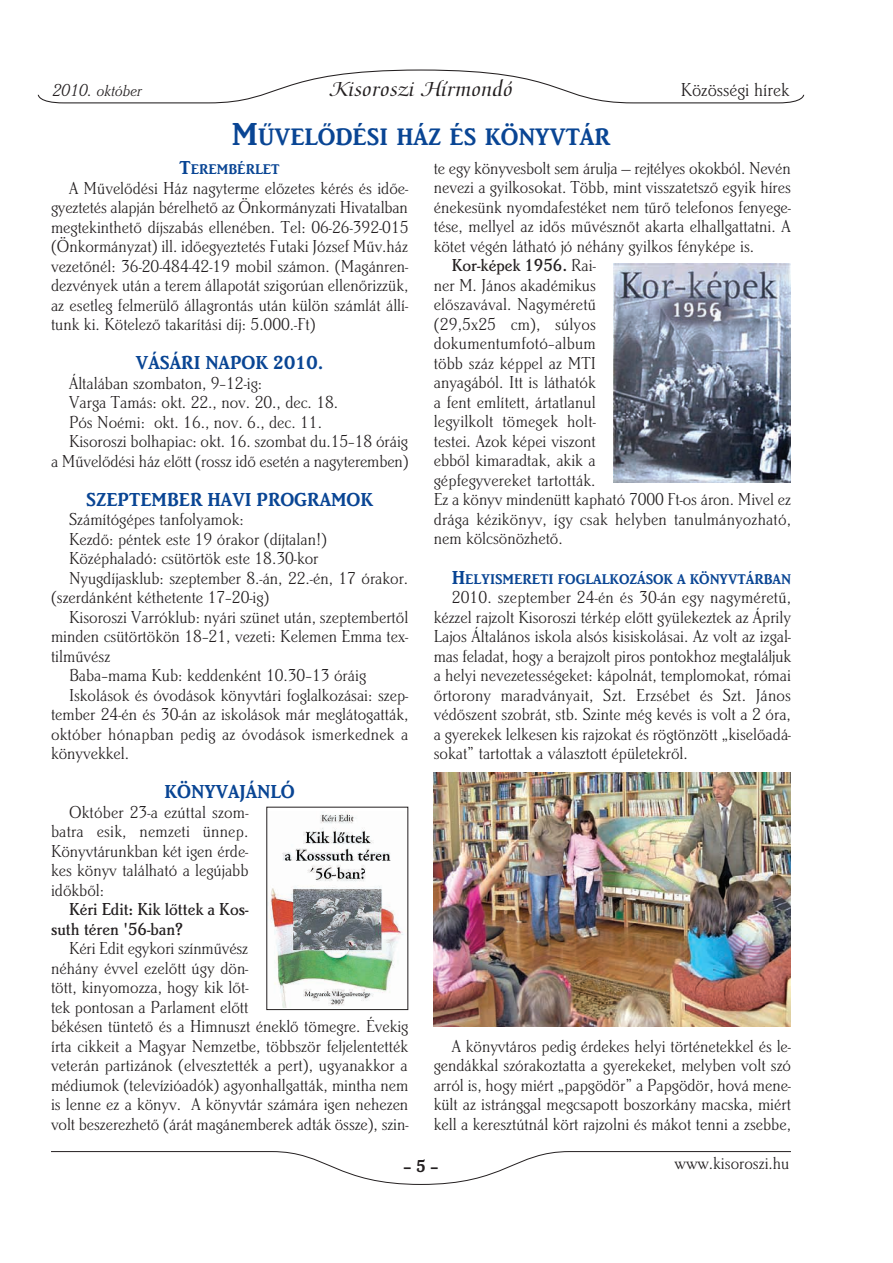
<style>
.page{position:relative;width:893px;height:1263px;background:#fff}
.page>*{position:absolute;margin:0;border:0;box-sizing:border-box;transform-origin:0 0}
.t1{font:700 24.75px "Brighton TCE";color:#094594}
.t2{font:22.5px "Medici Scr Hun";color:#231f20;scale:1.1 1}
.t3{font:700 19.5px "Brighton TCE";color:#094594}
.t4{font:19.5px "Brighton TCE Ligh";color:#231f20}
.t5{font:18px/19.5px "Brighton TCE Ligh";color:#231f20;text-align:justify}
.t6{font:500 18px/19.5px "Brighton TCE";color:#231f20}
.t7{font:700 18px "Brighton TCE";color:#231f20}
.t8{font:16.5px "Brighton TCE Ligh Ital";color:#231f20}
.t9{font:700 14.7px "Brighton TCE";color:#094594}
.s1{font-size:18px}
.s2{font-size:33px}
.s3{font-size:19.5px}
.s4{font-family:"Brighton TCE Ligh";font-weight:400}
</style>
<div class="page">
<svg style="left:51px;top:1151px;width:740px;height:34px"></svg>
<svg style="left:37px;top:69px;width:768px;height:35px"></svg>
<img style="left:434px;top:772px;width:357px;height:255px">
<img style="left:268px;top:811px;width:136px;height:196px">
<img style="left:614px;top:264px;width:177px;height:219px">
<p class="t8" style="left:53px;top:81px;width:91px"><span class="s1">2010.</span> október</p>
<p class="t2" style="left:329px;top:75px;width:168px">Kisoroszi Hírmondó</p>
<p class="t4" style="left:681px;top:78px;width:110px">Közösségi hírek</p>
<h1 class="t1" style="left:232px;top:122px;width:380px"><span class="s2">M</span>ÛVELÔDÉSI HÁZ ÉS KÖNYVTÁR</h1>
<p class="t9" style="left:180px;top:160px;width:102px"><span class="s3">T</span>EREMBÉRLET</p>
<p class="t5" style="left:51px;top:178px;width:359px;text-indent:18px">A Mûvelôdési Ház nagyterme elôzetes kérés és idôe&shy;gyeztetés alapján bérelhetô az Önkormányzati Hivatalban megtekinthetô díjszabás ellenében. Tel: 06-26-392-015 (Önkormányzat) ill. idôegyeztetés Futaki József Mûv.ház vezetônél: 36-20-484-42-19 mobil számon. (Magánren&shy;dezvények után a terem állapotát szigorúan ellenôrizzük, az esetleg felmerülô állagrontás után külön számlát állí&shy;tunk ki. Kötelezô takarítási díj: 5.000.-Ft)</p>
<p class="t3" style="left:136px;top:351px;width:189px">VÁSÁRI NAPOK 2010.</p>
<p class="t5" style="left:69px;top:373px;width:195px">Általában szombaton, 9–12-ig:</p>
<p class="t5" style="left:69px;top:392px;width:271px">Varga Tamás: okt. 22., nov. 20., dec. 18.</p>
<p class="t5" style="left:69px;top:412px;width:255px">Pós Noémi: okt. 16., nov. 6., dec. 11.</p>
<p class="t5" style="left:69px;top:431px;width:340px">Kisoroszi bolhapiac: okt. 16. szombat du.15–18 óráig</p>
<p class="t5" style="left:51px;top:451px;width:359px">a Mûvelôdési ház elôtt (rossz idô esetén a nagyteremben)</p>
<p class="t3" style="left:86px;top:487px;width:289px">SZEPTEMBER HAVI PROGRAMOK</p>
<p class="t5" style="left:69px;top:509px;width:176px">Számítógépes tanfolyamok:</p>
<p class="t5" style="left:69px;top:529px;width:259px">Kezdô: péntek este 19 órakor (díjtalan!)</p>
<p class="t5" style="left:69px;top:548px;width:251px">Középhaladó: csütörtök este 18.30-kor</p>
<p class="t5" style="left:69px;top:568px;width:341px">Nyugdíjasklub: szeptember 8.-án, 22.-én, 17 órakor.</p>
<p class="t5" style="left:51px;top:587px;width:220px">(szerdánként kéthetente 17–20-ig)</p>
<p class="t5" style="left:69px;top:607px;width:341px">Kisoroszi Varróklub: nyári szünet után, szeptembertôl</p>
<p class="t5" style="left:51px;top:626px;width:359px">minden csütörtökön 18–21, vezeti: Kelemen Emma tex-</p>
<p class="t5" style="left:51px;top:646px;width:61px">tilmûvész</p>
<p class="t5" style="left:69px;top:665px;width:299px">Baba–mama Kub: keddenként 10.30–13 óráig</p>
<p class="t5" style="left:69px;top:685px;width:341px">Iskolások és óvodások könyvtári foglalkozásai: szep-</p>
<p class="t5" style="left:51px;top:704px;width:359px">tember 24-én és 30-án az iskolások már meglátogatták,</p>
<p class="t5" style="left:51px;top:724px;width:359px">október hónapban pedig az óvodások ismerkednek a</p>
<p class="t5" style="left:51px;top:743px;width:79px">könyvekkel.</p>
<p class="t3" style="left:165px;top:780px;width:132px">KÖNYVAJÁNLÓ</p>
<p class="t5" style="left:51px;top:802px;width:199px;text-indent:18px">Október 23-a ezúttal szom&shy;batra esik, nemzeti ünnep.<br>Könyvtárunkban két igen érde&shy;kes könyv található a legújabb idôkbôl:</p>
<p class="t6" style="left:51px;top:899px;width:199px;text-indent:18px">Kéri Edit: Kik lôttek a Kos&shy;suth téren '56-ban?</p>
<p class="t5" style="left:51px;top:938px;width:359px;text-align:left;text-indent:18px">Kéri Edit egykori színmûvész<br>néhány évvel ezelôtt úgy dön-<br>tött, kinyomozza, hogy kik lôt-<br>tek pontosan a Parlament elôtt<br>békésen tüntetô és a Himnuszt éneklô tömegre. Évekig írta cikkeit a Magyar Nemzetbe, többször feljelentették veterán partizánok (elvesztették a pert), ugyanakkor a médiumok (televízióadók) agyonhallgatták, mintha nem is lenne ez a könyv. A könyvtár számára igen nehezen volt beszerezhetô (árát magánemberek adták össze), szin-</p>
<p class="t5" style="left:434px;top:158px;width:359px">te egy könyvesbolt sem árulja — rejtélyes okokból. Nevén nevezi a gyilkosokat. Több, mint visszatetszô egyik híres énekesünk nyomdafestéket nem tûrô telefonos fenyege&shy;tése, mellyel az idôs mûvésznôt akarta elhallgattatni. A kötet végén látható jó néhány gyilkos fényképe is.</p>
<p class="t6" style="left:452px;top:255px;width:146px">Kor-képek 1956. <span class="s4">Rai-</span></p>
<p class="t5" style="left:434px;top:275px;width:359px;text-align:left">ner M. János akadémikus<br>elôszavával. Nagyméretû<br>(29,5x25 cm), súlyos<br>dokumentumfotó–album<br>több száz képpel az MTI<br>anyagából. Itt is láthatók<br>a fent említett, ártatlanul<br>legyilkolt tömegek holt-<br>testei. Azok képei viszont<br>ebbôl kimaradtak, akik a<br>gépfegyvereket tartották.<br>Ez a könyv mindenütt kapható 7000 Ft-os áron. Mivel ez drága kézikönyv, így csak helyben tanulmányozható, nem kölcsönözhetô.</p>
<p class="t9" style="left:452px;top:570px;width:341px"><span class="s3">H</span>ELYISMERETI FOGLALKOZÁSOK A KÖNYVTÁRBAN</p>
<p class="t5" style="left:434px;top:587px;width:359px;text-indent:18px">2010. szeptember 24-én és 30-án egy nagyméretû, kézzel rajzolt Kisoroszi térkép elôtt gyülekeztek az Áprily Lajos Általános iskola alsós kisiskolásai. Az volt az izgal&shy;mas feladat, hogy a berajzolt piros pontokhoz megtaláljuk a helyi nevezetességeket: kápolnát, templomokat, római ôrtorony maradványait, Szt. Erzsébet és Szt. János védôszent szobrát, stb. Szinte még kevés is volt a 2 óra, a gyerekek lelkesen kis rajzokat és rögtönzött „kiselôadá&shy;sokat” tartottak a választott épületekrôl.</p>
<p class="t5" style="left:434px;top:1036px;width:359px;text-indent:18px">A könyvtáros pedig érdekes helyi történetekkel és le&shy;gendákkal szórakoztatta a gyerekeket, melyben volt szó arról is, hogy miért „papgödör” a Papgödör, hová mene&shy;kült az istránggal megcsapott boszorkány macska, miért kell a keresztútnál kört rajzolni és mákot tenni a zsebbe,</p>
<p class="t7" style="left:403px;top:1155px;width:36px">–5–</p>
<p class="t5" style="left:675px;top:1153px;width:116px">www.kisoroszi.hu</p>
</div>
